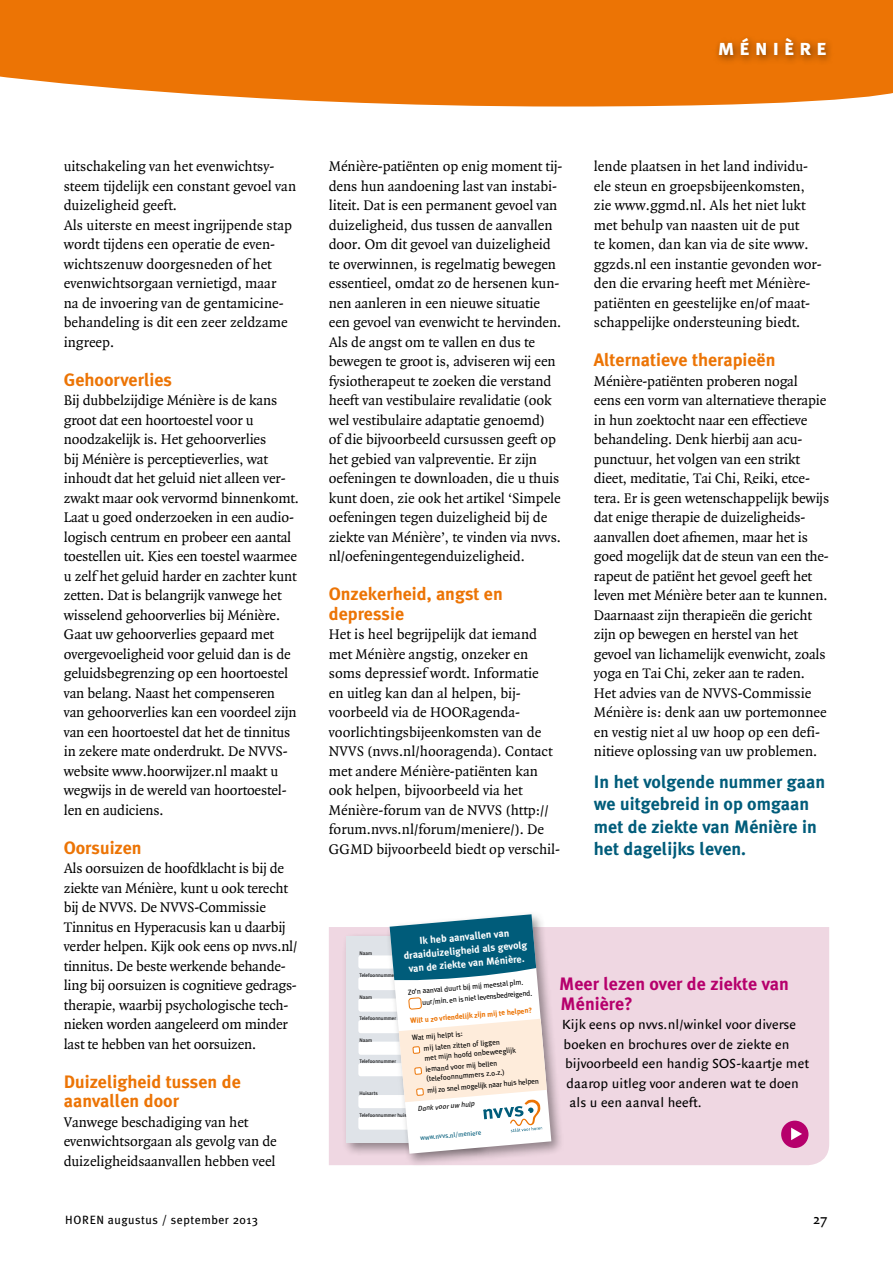
<style>
.page{position:relative;width:893px;height:1263px;background:#fff}
.page>*{position:absolute;margin:0;border:0;box-sizing:border-box;transform-origin:0 0}
.t1{font:22.5px "Meta Plus Bold Caps";letter-spacing:.2em;color:#fff}
.t2{font:700 18px/19.5px "Meta Plus";color:#ec7405}
.t3{font:700 18px/22.5px "Meta Plus";color:#005c7a}
.t4{font:700 18px/19.5px "Meta Plus";color:#b6006c}
.t5{font:15px/19.5px "Quadraat";letter-spacing:-.005em;color:#000}
.t6{font:15px "Quadraat Sans";color:#000}
.t7{font:14.25px "Quadraat Sans";letter-spacing:.01em;color:#000}
.t8{font:12px "Meta Plus";letter-spacing:.04em;color:#000}
.t9{font:700 10.2px/13.4px "Meta Plus";color:#fff;text-align:center}
.t10{font:7.5px/11.6px "Meta Plus";color:#000}
.t11{font:700 7.5px "Meta Plus";color:#ec7405}
.t12{font:italic 7.2px "Meta Plus";color:#000}
.t13{font:6.75px "Meta Plus";color:#005c7a}
.t14{font:5.1px "Meta Plus";color:#000}
</style>
<div class="page">
<svg style="left:0;top:0;width:893px;height:107px;fill:#ec7405"></svg>
<div style="left:713px;top:33px;width:122px;height:32px;background:#000;opacity:.5"></div>
<div style="left:329px;top:927px;width:500px;height:238px;background:#efd7e2"></div>
<div style="left:342px;top:931px;width:149px;height:226px;background:#000;opacity:.4"></div>
<div style="left:347px;top:936px;width:130px;height:207px;background:#dfe3e8"></div>
<div style="left:358px;top:1042px;width:110px;height:13px;background:#fff;border-radius:2px"></div>
<div style="left:358px;top:1095px;width:110px;height:13px;background:#fff;border-radius:2px"></div>
<div style="left:358px;top:1116px;width:110px;height:14px;background:#fff;border-radius:2px"></div>
<div style="left:358px;top:1063px;width:110px;height:13px;background:#fff;border-radius:2px"></div>
<div style="left:358px;top:1020px;width:110px;height:13px;background:#fff;border-radius:2px"></div>
<div style="left:358px;top:998px;width:110px;height:14px;background:#fff;border-radius:2px"></div>
<div style="left:358px;top:977px;width:110px;height:13px;background:#fff;border-radius:2px"></div>
<div style="left:358px;top:955px;width:110px;height:13px;background:#fff;border-radius:2px"></div>
<div style="left:385px;top:909px;width:179px;height:257px;background:#000;opacity:.4"></div>
<svg style="left:390px;top:914px;width:161px;height:240px"></svg>
<div style="left:413px;top:1046px;width:7px;height:7px;background:#fff;border-radius:2px"></div>
<div style="left:413px;top:1046px;width:7px;height:8px;border:1px solid #ec7405;border-radius:2px"></div>
<div style="left:415px;top:1067px;width:7px;height:7px;background:#fff;border-radius:2px"></div>
<div style="left:415px;top:1067px;width:7px;height:7px;border:1px solid #ec7405;border-radius:2px"></div>
<div style="left:417px;top:1088px;width:6px;height:7px;background:#fff;border-radius:2px"></div>
<div style="left:416px;top:1088px;width:8px;height:7px;border:1px solid #ec7405;border-radius:2px"></div>
<div style="left:781px;top:1121px;width:27px;height:27px;background:#b6006c;border-radius:50%"></div>
<svg style="left:791px;top:1127px;width:11px;height:13px"></svg>
<h1 class="t1" style="left:718px;top:34px;width:111px">ménière</h1>
<p class="t5" style="left:64px;top:157px;width:234px">uitschakeling van het evenwichtsy&shy;steem tijdelijk een constant gevoel van duizeligheid geeft.<br>Als uiterste en meest ingrijpende stap wordt tijdens een operatie de even&shy;wichtszenuw doorgesneden of het evenwichtsorgaan vernietigd, maar<br>na de invoering van de gentamicine&shy;behandeling is dit een zeer zeldzame ingreep.</p>
<p class="t2" style="left:64px;top:369px;width:110px">Gehoorverlies</p>
<p class="t5" style="left:64px;top:391px;width:237px">Bij dubbelzijdige Ménière is de kans groot dat een hoortoestel voor u noodzakelijk is. Het gehoorverlies<br>bij Ménière is perceptieverlies, wat inhoudt dat het geluid niet alleen ver&shy;zwakt maar ook vervormd binnenkomt.<br>Laat u goed onderzoeken in een audio&shy;logisch centrum en probeer een aantal toestellen uit. Kies een toestel waarmee u zelf het geluid harder en zachter kunt zetten. Dat is belangrijk vanwege het wisselend gehoorverlies bij Ménière.<br>Gaat uw gehoorverlies gepaard met overgevoeligheid voor geluid dan is de geluidsbegrenzing op een hoortoestel van belang. Naast het compenseren van gehoorverlies kan een voordeel zijn van een hoortoestel dat het de tinnitus in zekere mate onderdrukt. De NVVS&shy;website www.hoorwijzer.nl maakt u wegwijs in de wereld van hoortoestel&shy;len en audiciens.</p>
<p class="t2" style="left:64px;top:837px;width:79px">Oorsuizen</p>
<p class="t5" style="left:64px;top:859px;width:235px">Als oorsuizen de hoofdklacht is bij de ziekte van Ménière, kunt u ook terecht bij de NVVS. De NVVS-Commissie Tinnitus en Hyperacusis kan u daarbij verder helpen. Kijk ook eens op nvvs.nl/ tinnitus. De beste werkende behande&shy;ling bij oorsuizen is cognitieve gedrags&shy;therapie, waarbij psychologische tech&shy;nieken worden aangeleerd om minder last te hebben van het oorsuizen.</p>
<p class="t2" style="left:64px;top:1071px;width:179px">Duizeligheid tussen de aanvallen door</p>
<p class="t5" style="left:64px;top:1112px;width:215px">Vanwege beschadiging van het evenwichtsorgaan als gevolg van de duizeligheidsaanvallen hebben veel</p>
<p class="t5" style="left:329px;top:157px;width:235px">Ménière-patiënten op enig moment tij&shy;dens hun aandoening last van instabi&shy;liteit. Dat is een permanent gevoel van duizeligheid, dus tussen de aanvallen door. Om dit gevoel van duizeligheid te overwinnen, is regelmatig bewegen essentieel, omdat zo de hersenen kun&shy;nen aanleren in een nieuwe situatie een gevoel van evenwicht te hervinden.<br>Als de angst om te vallen en dus te bewegen te groot is, adviseren wij een fysiotherapeut te zoeken die verstand heeft van vestibulaire revalidatie (ook wel vestibulaire adaptatie genoemd)<br>of die bijvoorbeeld cursussen geeft op het gebied van valpreventie. Er zijn oefeningen te downloaden, die u thuis kunt doen, zie ook het artikel ‘Simpele oefeningen tegen duizeligheid bij de ziekte van Ménière’, te vinden via nvvs. nl/oefeningentegenduizeligheid.</p>
<p class="t2" style="left:329px;top:584px;width:176px">Onzekerheid, angst en depressie</p>
<p class="t5" style="left:329px;top:625px;width:233px">Het is heel begrijpelijk dat iemand met Ménière angstig, onzeker en soms depressief wordt. Informatie<br>en uitleg kan dan al helpen, bij&shy;voorbeeld via de HOORagenda&shy;voorlichtingsbijeenkomsten van de NVVS (nvvs.nl/hooragenda). Contact met andere Ménière-patiënten kan ook helpen, bijvoorbeeld via het Ménière-forum van de NVVS (http:// forum.nvvs.nl/forum/meniere/). De GGMD bijvoorbeeld biedt op verschil-</p>
<p class="t5" style="left:594px;top:157px;width:229px">lende plaatsen in het land individu&shy;ele steun en groepsbijeenkomsten, zie www.ggmd.nl. Als het niet lukt met behulp van naasten uit de put<br>te komen, dan kan via de site www. ggzds.nl een instantie gevonden wor&shy;den die ervaring heeft met Ménière&shy;patiënten en geestelijke en/of maat&shy;schappelijke ondersteuning biedt.</p>
<p class="t2" style="left:594px;top:350px;width:183px">Alternatieve therapieën</p>
<p class="t5" style="left:594px;top:371px;width:237px">Ménière-patiënten proberen nogal<br>eens een vorm van alternatieve therapie in hun zoektocht naar een effectieve behandeling. Denk hierbij aan acu&shy;punctuur, het volgen van een strikt dieet, meditatie, Tai Chi, Reiki, etce&shy;tera. Er is geen wetenschappelijk bewijs dat enige therapie de duizeligheids&shy;aanvallen doet afnemen, maar het is goed mogelijk dat de steun van een the&shy;rapeut de patiënt het gevoel geeft het leven met Ménière beter aan te kunnen.<br>Daarnaast zijn therapieën die gericht zijn op bewegen en herstel van het gevoel van lichamelijk evenwicht, zoals yoga en Tai Chi, zeker aan te raden.<br>Het advies van de NVVS-Commissie Ménière is: denk aan uw portemonnee en vestig niet al uw hoop op een defi&shy;nitieve oplossing van uw problemen.</p>
<p class="t3" style="left:594px;top:770px;width:233px">In het volgende nummer gaan we uitgebreid in op omgaan met de ziekte van Ménière in het dagelijks leven.</p>
<p class="t9" style="left:402px;top:935px;width:126px;rotate:-5deg">Ik heb aanvallen van draaiduizeligheid als gevolg van de ziekte van Ménière.</p>
<p class="t14" style="left:359px;top:951px;width:14px">Naam</p>
<p class="t14" style="left:359px;top:972px;width:38px">Telefoonnummer</p>
<p class="t14" style="left:359px;top:994px;width:14px">Naam</p>
<p class="t14" style="left:359px;top:1015px;width:38px">Telefoonnummer</p>
<p class="t14" style="left:359px;top:1037px;width:14px">Naam</p>
<p class="t14" style="left:359px;top:1058px;width:38px">Telefoonnummer</p>
<p class="t14" style="left:359px;top:1090px;width:20px">Huisarts</p>
<p class="t14" style="left:359px;top:1112px;width:57px">Telefoonnummer huisarts</p>
<p class="t10" style="left:421px;top:985px;width:112px;text-indent:-13px;rotate:-5deg">Zo’n aanval duurt bij mij meestal plm. uur/min. en is niet levensbedreigend.</p>
<p class="t11" style="left:410px;top:1016px;width:124px;rotate:-5deg">Wilt u zo vriendelijk zijn mij te helpen?</p>
<p class="t10" style="left:422px;top:1031px;width:78px;text-indent:-11px;rotate:-5deg">Wat mij helpt is:<br>mij laten zitten of liggen</p>
<p class="t10" style="left:424px;top:1052px;width:93px;rotate:-5deg">met mijn hoofd onbeweeglijk iemand voor mij bellen</p>
<p class="t10" style="left:426px;top:1073px;width:114px;rotate:-5deg">(telefoonnummers z.o.z.)<br>mij zo snel mogelijk naar huis helpen</p>
<p class="t12" style="left:418px;top:1104px;width:58px;rotate:-5deg">Dank voor uw hulp</p>
<p class="t13" style="left:420px;top:1134px;width:63px;rotate:-5deg">www.nvvs.nl/meniere</p>
<p class="t4" style="left:559px;top:974px;width:231px">Meer lezen over de ziekte van<br>Ménière?</p>
<p class="t7" style="left:562px;top:1016px;width:235px">Kijk eens op nvvs.nl/winkel voor diverse</p>
<p class="t7" style="left:564px;top:1036px;width:227px">boeken en brochures over de ziekte en</p>
<p class="t7" style="left:565px;top:1055px;width:245px">bijvoorbeeld een handig SOS-kaartje met</p>
<p class="t7" style="left:567px;top:1075px;width:234px">daarop uitleg voor anderen wat te doen</p>
<p class="t7" style="left:570px;top:1094px;width:134px">als u een aanval heeft.</p>
<p class="t8" style="left:65px;top:1213px;width:194px">HOREN augustus / september 2013</p>
<p class="t6" style="left:813px;top:1211px;width:16px">27</p>
</div>
